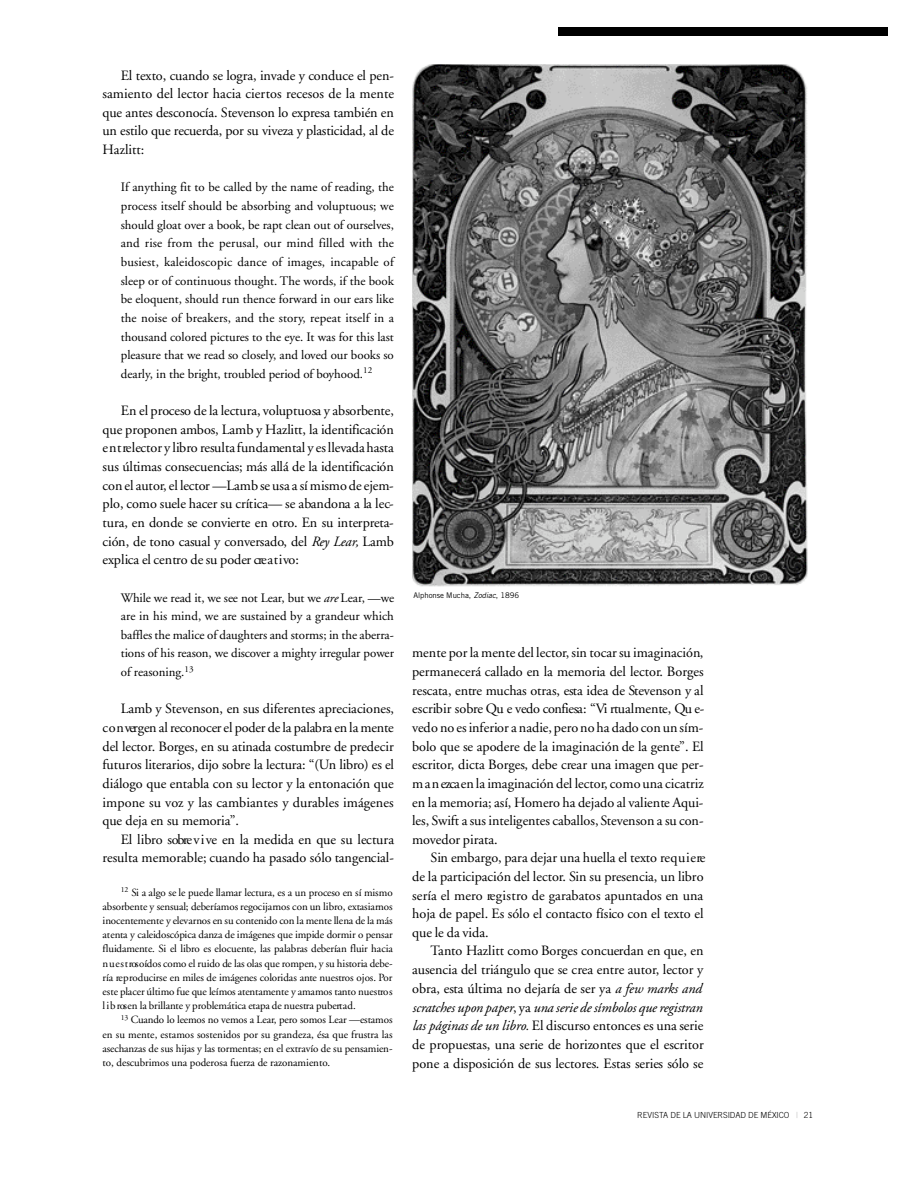
<style>
.page{position:relative;width:918px;height:1188px;background:#fff}
.page>*{position:absolute;margin:0;border:0;box-sizing:border-box;transform-origin:0 0}
.t1{font:14.25px/18.6px "Adobe Garamond";color:#000;text-align:justify}
.t2{font:12.9px/18.6px "Adobe Garamond";letter-spacing:-.005em;color:#000;text-align:justify}
.t3{font:10.95px/14.1px "Adobe Garamond";letter-spacing:-.005em;color:#000;text-align:justify}
.t4{font:300 8.4px "Trade Gothic";letter-spacing:-.01em;color:#000}
.t5{font:7.8px "Trade Gothic";letter-spacing:-.005em;color:#000}
.s1{font-style:italic}
.s2{font-weight:400;color:#bfbfbf}
</style>
<div class="page">
<div style="left:559px;top:27px;width:329px;height:8px;background:#000"></div>
<img style="left:412px;top:64px;width:395px;height:523px">
<p class="t1" style="left:103px;top:67px;width:293px;text-indent:18px">El texto, cuando se logra, invade y conduce el pen&shy;samiento del lector hacia ciertos recesos de la mente que antes desconocía. Stevenson lo expresa también en un estilo que recuerda, por su viveza y plasticidad, al de Hazlitt:</p>
<p class="t2" style="left:121px;top:179px;width:275px">If anything fit to be called by the name of reading, the process itself should be absorbing and voluptuous; we should gloat over a book, be rapt clean out of ourselves, and rise from the perusal, our mind filled with the busiest, kaleidoscopic dance of images, incapable of sleep or of continuous thought. The words, if the book be eloquent, should run thence forward in our ears like the noise of breakers, and the story, repeat itself in a thousand colored pictures to the eye. It was for this last pleasure that we read so closely, and loved our books so dearly, in the bright, troubled period of boyhood.<sup>12</sup></p>
<p class="t1" style="left:103px;top:402px;width:293px;text-indent:18px">En el proceso de la lectura, voluptuosa y absorbente, que proponen ambos, Lamb y Hazlitt, la identificación e n t relector y libro resulta fundamental y esllevada hasta sus últimas consecuencias; más allá de la identificación con el autor, el lector —Lamb se usa a sí mismo de ejem&shy;plo, como suele hacer su crítica— se abandona a la lec&shy;tura, en donde se convierte en otro. En su interpre ta&shy;ción, de tono casual y conversado, del <span class="s1">Rey Lear,</span> L a m b explica el centro de su poder cre a t ivo :</p>
<p class="t2" style="left:121px;top:589px;width:275px">While we read it, we see not Lear, but we <span class="s1">are</span> Lear, —we are in his mind, we are sustained by a grandeur which baffles the malice of daughters and storms; in the aberra&shy;tio n s of his reason, we discover a mighty irregular power of reasoning.<sup>13</sup></p>
<p class="t1" style="left:103px;top:701px;width:293px;text-indent:18px">Lamb y Stevenson, en sus diferentes apreciaciones, c o n vergen al reconocer el poder de la palabra en la mente del lector. Borges, en su atinada costumbre de predecir futuros literarios, dijo sobre la lectura: “(Un libro) es el diálogo que entabla con su lector y la entonación que impone su voz y las cambiantes y durables imágenes que deja en su memoria”.</p>
<p class="t1" style="left:103px;top:831px;width:293px;text-align:right">El libro sobre v i ve en la medida en que su lectura resulta memorable; cuando ha pasado sólo tangencial-</p>
<p class="t3" style="left:103px;top:886px;width:292px;text-indent:18px"><sup>1</sup> <sup>2</sup> Si a algo se le puede llamar lectura, es a un proceso en sí mismo absorbente y sensual; deberíamos regocijarnos con un libro, extasiarnos inocentemente y elevarnos en su contenido con la mente llena de la más atenta y caleidoscópica danza de imágenes que impide dormir o pensar fluidamente. Si el libro es elocuente, las palabras deberían fluir hacia n u e s t rosoídos como el ruido de las olas que rompen, y su historia debe&shy;ría re p roducirse en miles de imágenes coloridas ante nuestros ojos. Po r este placer último fue que leímos atentamente y amamos tanto nuestro s l i b rosen la brillante y problemática etapa de nuestra puberta d .</p>
<p class="t3" style="left:103px;top:1014px;width:292px;text-indent:18px"><sup>13</sup> Cuando lo leemos no vemos a Lear, pero somos Lear —estamos en su mente, estamos sostenidos por su grandeza, ésa que frustra las asechanzas de sus hijas y las tormentas; en el extravío de su pensamien&shy;to, descubrimos una poderosa fuerza de razonamiento.</p>
<p class="t5" style="left:413px;top:592px;width:108px">Alphonse Mucha, <span class="s1">Zodiac</span>, 1896</p>
<p class="t1" style="left:412px;top:645px;width:294px">mente por la mente del lector, sin tocar su imaginación, permanecerá callado en la memoria del lector. Borges rescata, entre muchas otras, esta idea de Ste venson y al escribir sobre Qu e vedo confiesa: “Vi rtualmente, Qu e&shy;vedo no esinferior a nadie, pero no ha dado con un sím&shy;bolo que se apodere de la imaginación de la gente”. El e sc rito r, dicta Borges, debe crear una imagen que per&shy;m a n ezca en la imaginación del lector, como una cicatriz en la memoria; así, Ho m e ro ha dejado al valiente Aq u i&shy;les, Swift a sus inteligentes caballos, Ste venson a su con&shy;m ovedor pirata.</p>
<p class="t1" style="left:412px;top:850px;width:295px;text-align:left;text-indent:18px">Sin embargo, para dejar una huella el texto re q u ie re de la participación del lector. Sin su presencia, un libro sería el mero re g is tro de garabatos apuntados en una hoja de papel. Es sólo el contacto físico con el texto el que le da vida.</p>
<p class="t1" style="left:412px;top:943px;width:293px;text-align:left;text-indent:18px">Tanto Hazlitt como Borges concuerdan en que, en ausencia del triángulo que se crea entre autor, lector y obra, esta última no dejaría de ser ya <span class="s1">a few marks and scratches upon paper</span>, ya <span class="s1">una serie de símbolos que reg istra n las páginas de un libro.</span> El discurso entonces es una serie de propuestas, una serie de horizontes que el escritor pone a disposición de sus lectores. Estas series sólo se</p>
<p class="t4" style="left:637px;top:1112px;width:177px">REVISTA DE LA UNIVERSIDAD DE MÉXICO <span class="s2">|</span> 21</p>
</div>
